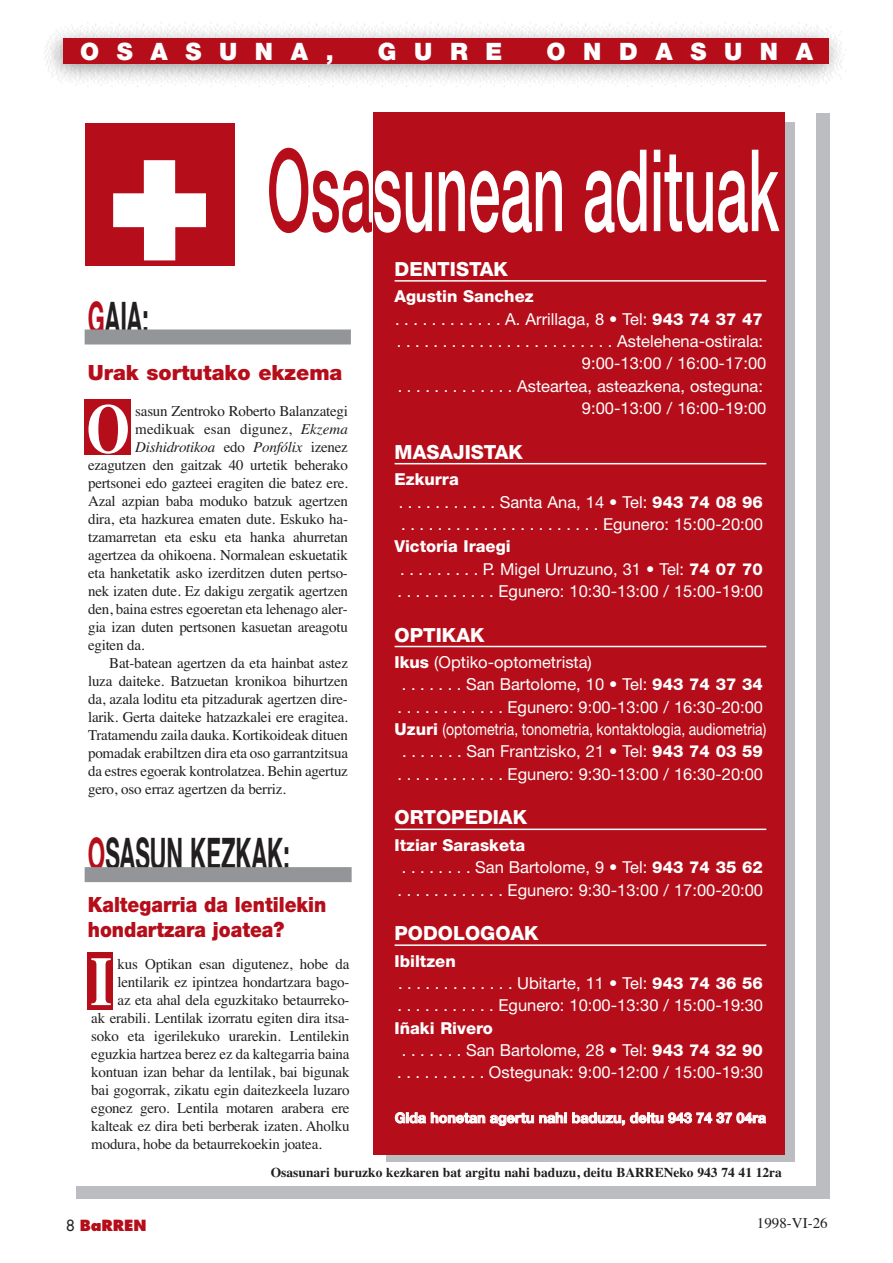
<style>
.page{position:relative;width:893px;height:1263px;background:#fff}
.page>*{position:absolute;margin:0;border:0;box-sizing:border-box;transform-origin:0 0}
.t1{font:500 114px "Helvetica Neue";color:#fff;scale:.5 1}
.t2{font:700 69.3px "Times";color:#fff;scale:.8 1}
.t3{font:700 45px "Helvetica Neue";color:#231f20;scale:.5 1}
.t4{font:900 24px "Helvetica Neue";letter-spacing:.735em;color:#fff}
.t5{font:900 21px/25.2px "Helvetica Neue";color:#b50e1a;scale:.9 1}
.t6{font:900 21px "Helvetica Neue";color:#b50e1a}
.t7{font:800 19.5px "Helvetica Neue";color:#fff}
.t8{font:16.5px/22.4px "Helvetica Neue";color:#fff}
.t9{font:16.5px "Helvetica Neue";color:#fff;scale:.85 1}
.t10{font:800 16.5px "Helvetica Neue";color:#fff}
.t11{font:15px "Times";letter-spacing:-.015em;color:#231f20}
.t12{font:italic 15px "Times";letter-spacing:-.015em;color:#231f20}
.t13{font:15px "Times";letter-spacing:.005em;color:#231f20}
.t14{font:800 15px "Futura";color:#b50e1a}
.t15{font:700 14.25px "Helvetica Neue";color:#fff}
.t16{font:700 13.5px "Times";color:#231f20}
.s1{color:#b50e1a}
.s2{font-style:italic}
.s3{font-style:normal}
.s4{font-weight:800}
.s5{font-weight:400;color:#231f20}
</style>
<div class="page">
<img style="left:44px;top:22px;width:802px;height:65px">
<div style="left:64px;top:38px;width:765px;height:26px;background:#b50e1a"></div>
<div style="left:76px;top:114px;width:753px;height:1085px;background:#bcbdc0"></div>
<div style="left:64px;top:102px;width:752px;height:1084px;background:#fff"></div>
<div style="left:85px;top:123px;width:149px;height:143px;background:#b50e1a"></div>
<div style="left:386px;top:122px;width:409px;height:1039px;background:#bcbdc0"></div>
<div style="left:374px;top:112px;width:411px;height:1043px;background:#b50e1a"></div>
<div style="left:85px;top:329px;width:266px;height:15px;background:#939598"></div>
<div style="left:85px;top:867px;width:267px;height:15px;background:#939598"></div>
<hr style="left:395px;top:280px;width:371px;height:2px;background:#fff">
<hr style="left:395px;top:463px;width:371px;height:1px;background:#fff">
<hr style="left:395px;top:646px;width:371px;height:1px;background:#fff">
<hr style="left:395px;top:828px;width:371px;height:2px;background:#fff">
<hr style="left:395px;top:944px;width:371px;height:2px;background:#fff">
<div style="left:84px;top:399px;width:47px;height:56px;background:#b50e1a"></div>
<div style="left:87px;top:952px;width:26px;height:57px;background:#b50e1a"></div>
<h3 class="t4" style="left:80px;top:43px;width:255px">OSASUNA,</h3>
<h3 class="t4" style="left:378px;top:43px;width:126px">GURE</h3>
<h3 class="t4" style="left:546px;top:43px;width:268px">ONDASUNA</h3>
<h1 class="t1" style="left:267px;top:150px;width:1026px"><span class="s1">Osa</span>sunean adituak</h1>
<h3 class="t3" style="left:88px;top:290px;width:123px"><span class="s1">G</span>AIA:</h3>
<h3 class="t6" style="left:88px;top:365px;width:256px">Urak sortutako ekzema</h3>
<h2 class="t2" style="left:87px;top:388px;width:55px">O</h2>
<p class="t11" style="left:135px;top:402px;width:214px">sasun Zentroko Roberto Balanzategi</p>
<p class="t13" style="left:135px;top:420px;width:214px">medikuak esan digunez, <span class="s2">Ekzema</span></p>
<p class="t12" style="left:135px;top:438px;width:214px">Dishidrotikoa <span class="s3">edo</span> Ponfólix <span class="s3">izenez</span></p>
<p class="t11" style="left:88px;top:456px;width:261px">ezagutzen den gaitzak 40 urtetik beherako</p>
<p class="t11" style="left:88px;top:474px;width:261px">pertsonei edo gazteei eragiten die batez ere.</p>
<p class="t11" style="left:88px;top:492px;width:261px">Azal azpian baba moduko batzuk agertzen</p>
<p class="t11" style="left:88px;top:510px;width:261px">dira, eta hazkurea ematen dute. Eskuko ha-</p>
<p class="t11" style="left:88px;top:528px;width:261px">tzamarretan eta esku eta hanka ahurretan</p>
<p class="t11" style="left:88px;top:546px;width:261px">agertzea da ohikoena. Normalean eskuetatik</p>
<p class="t11" style="left:88px;top:564px;width:261px">eta hanketatik asko izerditzen duten pertso-</p>
<p class="t11" style="left:88px;top:582px;width:261px">nek izaten dute. Ez dakigu zergatik agertzen</p>
<p class="t11" style="left:88px;top:600px;width:261px">den, baina estres egoeretan eta lehenago aler-</p>
<p class="t11" style="left:88px;top:618px;width:261px">gia izan duten pertsonen kasuetan areagotu</p>
<p class="t11" style="left:88px;top:636px;width:58px">egiten da.</p>
<p class="t11" style="left:109px;top:654px;width:240px">Bat-batean agertzen da eta hainbat astez</p>
<p class="t11" style="left:88px;top:672px;width:261px">luza daiteke. Batzuetan kronikoa bihurtzen</p>
<p class="t11" style="left:88px;top:690px;width:261px">da, azala loditu eta pitzadurak agertzen dire-</p>
<p class="t11" style="left:88px;top:708px;width:261px">larik. Gerta daiteke hatzazkalei ere eragitea.</p>
<p class="t11" style="left:88px;top:726px;width:261px">Tratamendu zaila dauka. Kortikoideak dituen</p>
<p class="t11" style="left:88px;top:744px;width:261px">pomadak erabiltzen dira eta oso garrantzitsua</p>
<p class="t11" style="left:88px;top:762px;width:261px">da estres egoerak kontrolatzea. Behin agertuz</p>
<p class="t11" style="left:88px;top:780px;width:199px">gero, oso erraz agertzen da berriz.</p>
<h3 class="t3" style="left:88px;top:826px;width:405px"><span class="s1">O</span>SASUN KEZKAK:</h3>
<h3 class="t5" style="left:88px;top:893px;width:267px">Kaltegarria da lentilekin hondartzara joatea?</h3>
<h2 class="t2" style="left:90px;top:941px;width:28px">I</h2>
<p class="t11" style="left:118px;top:955px;width:233px">kus Optikan esan digutenez, hobe da</p>
<p class="t11" style="left:118px;top:973px;width:233px">lentilarik ez ipintzea hondartzara bago-</p>
<p class="t11" style="left:118px;top:991px;width:233px">az eta ahal dela eguzkitako betaurreko-</p>
<p class="t11" style="left:91px;top:1009px;width:260px">ak erabili. Lentilak izorratu egiten dira itsa-</p>
<p class="t11" style="left:91px;top:1027px;width:260px">soko eta igerilekuko urarekin. Lentilekin</p>
<p class="t11" style="left:91px;top:1045px;width:260px">eguzkia hartzea berez ez da kaltegarria baina</p>
<p class="t11" style="left:91px;top:1063px;width:260px">kontuan izan behar da lentilak, bai bigunak</p>
<p class="t11" style="left:91px;top:1081px;width:260px">bai gogorrak, zikatu egin daitezkeela luzaro</p>
<p class="t11" style="left:91px;top:1099px;width:260px">egonez gero. Lentila motaren arabera ere</p>
<p class="t11" style="left:91px;top:1117px;width:260px">kalteak ez dira beti berberak izaten. Aholku</p>
<p class="t11" style="left:91px;top:1135px;width:232px">modura, hobe da betaurrekoekin joatea.</p>
<h3 class="t7" style="left:395px;top:262px;width:115px">DENTISTAK</h3>
<p class="t10" style="left:395px;top:291px;width:140px">Agustin Sanchez</p>
<p class="t8" style="left:395px;top:309px;width:369px">. . . . . . . . . . . . A. Arrillaga, 8 • Tel: <span class="s4">943 74 37 47</span></p>
<p class="t8" style="left:397px;top:332px;width:368px">. . . . . . . . . . . . . . . . . . . . . . . . Astelehena-ostirala:</p>
<p class="t8" style="left:582px;top:354px;width:186px">9:00-13:00 / 16:00-17:00</p>
<p class="t8" style="left:398px;top:376px;width:367px">. . . . . . . . . . . . . Asteartea, asteazkena, osteguna:</p>
<p class="t8" style="left:582px;top:399px;width:186px">9:00-13:00 / 16:00-19:00</p>
<h3 class="t7" style="left:395px;top:445px;width:130px">MASAJISTAK</h3>
<p class="t8" style="left:395px;top:470px;width:370px"><span class="s4">Ezkurra<br></span>. . . . . . . . . . . Santa Ana, 14 • Tel: <span class="s4">943 74 08 96 </span>. . . . . . . . . . . . . . . . . . . . . . Egunero: 15:00-20:00</p>
<p class="t8" style="left:395px;top:537px;width:370px"><span class="s4">Victoria Iraegi<br></span>. . . . . . . . . P. Migel Urruzuno, 31 • Tel: <span class="s4">74 07 70 </span>. . . . . . . . . . . Egunero: 10:30-13:00 / 15:00-19:00</p>
<h3 class="t7" style="left:395px;top:628px;width:91px">OPTIKAK</h3>
<p class="t8" style="left:395px;top:653px;width:199px"><span class="s4">Ikus</span> (Optiko-optometrista)</p>
<p class="t8" style="left:402px;top:675px;width:363px">. . . . . . . San Bartolome, 10 • Tel: <span class="s4">943 74 37 34</span></p>
<p class="t8" style="left:398px;top:697px;width:367px">. . . . . . . . . . . . Egunero: 9:00-13:00 / 16:30-20:00</p>
<p class="t9" style="left:395px;top:723px;width:439px"><span class="s4">Uzuri</span> (optometria, tonometria, kontaktologia, audiometria)</p>
<p class="t8" style="left:402px;top:742px;width:362px">. . . . . . . San Frantzisko, 21 • Tel: <span class="s4">943 74 03 59</span></p>
<p class="t8" style="left:398px;top:764px;width:367px">. . . . . . . . . . . . Egunero: 9:30-13:00 / 16:30-20:00</p>
<h3 class="t7" style="left:395px;top:810px;width:134px">ORTOPEDIAK</h3>
<p class="t8" style="left:395px;top:835px;width:370px"><span class="s4">Itziar Sarasketa<br></span>. . . . . . . . San Bartolome, 9 • Tel: <span class="s4">943 74 35 62 </span>. . . . . . . . . . . . Egunero: 9:30-13:00 / 17:00-20:00</p>
<h3 class="t7" style="left:395px;top:926px;width:146px">PODOLOGOAK</h3>
<p class="t8" style="left:395px;top:951px;width:370px"><span class="s4">Ibiltzen<br></span>. . . . . . . . . . . . . Ubitarte, 11 • Tel: <span class="s4">943 74 36 56 </span>. . . . . . . . . . . Egunero: 10:00-13:30 / 15:00-19:30</p>
<p class="t8" style="left:395px;top:1018px;width:370px"><span class="s4">Iñaki Rivero<br></span>. . . . . . . San Bartolome, 28 • Tel: <span class="s4">943 74 32 90 </span>. . . . . . . . . . Ostegunak: 9:00-12:00 / 15:00-19:30</p>
<p class="t15" style="left:395px;top:1109px;width:373px">Gida honetan agertu nahi baduzu, deitu 943 74 37 04ra</p>
<p class="t16" style="left:271px;top:1164px;width:513px">Osasunari buruzko kezkaren bat argitu nahi baduzu, deitu BARRENeko 943 74 41 12ra</p>
<p class="t14" style="left:66px;top:1218px;width:82px"><span class="s5">8</span> BaRREN</p>
<p class="t11" style="left:757px;top:1214px;width:72px">1998-VI-26</p>
</div>
